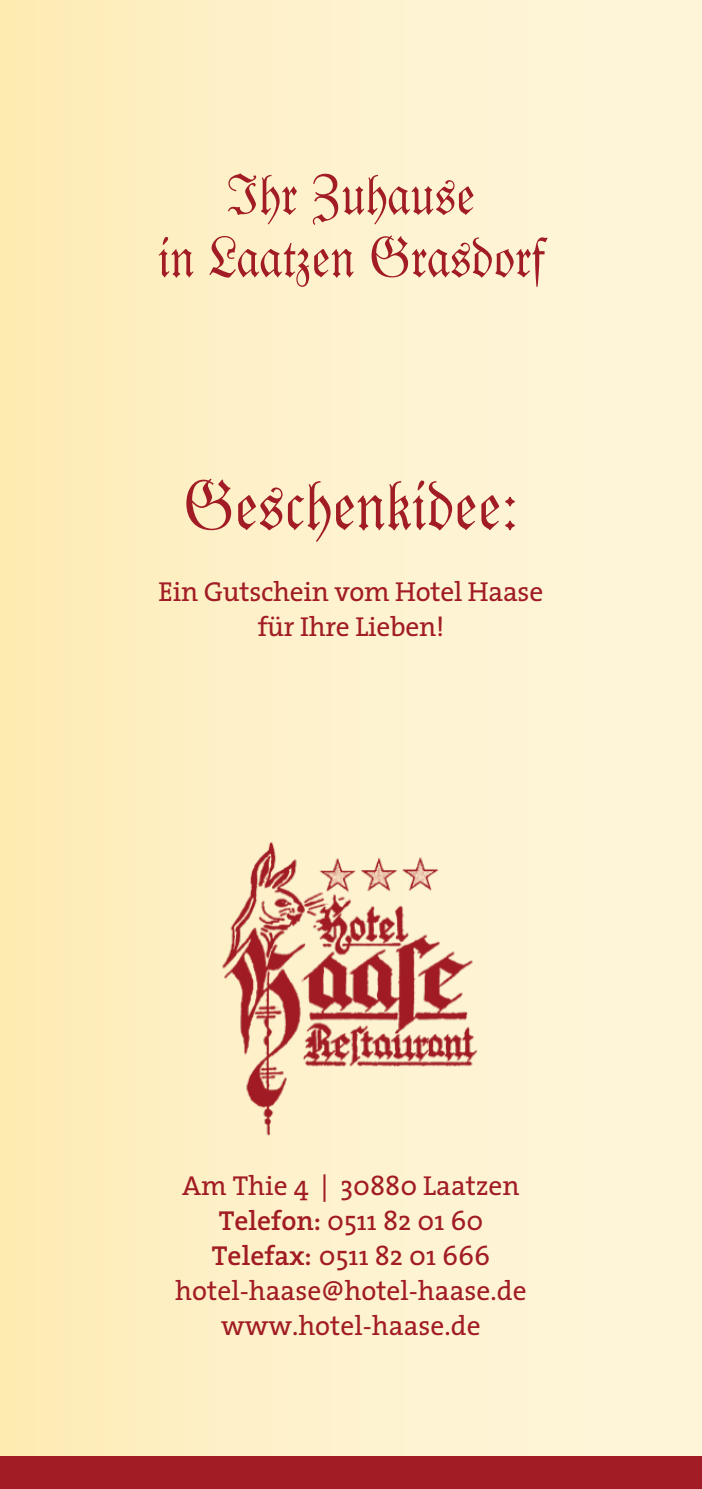
<style>
.page{position:relative;width:702px;height:1489px;background:#fff}
.page>*{position:absolute;margin:0;border:0;box-sizing:border-box;transform-origin:0 0}
.t1{font:67.5px "Fraktur BT";color:#a11c24}
.t2{font:55px/62.5px "Fraktur BT";color:#a11c24;text-align:center}
.t3{font:27.5px/35px "The Serif";color:#a11c24;text-align:center}
.s1{font-weight:600}
</style>
<div class="page">
<div style="left:0;top:0;width:702px;height:1488px;background:linear-gradient(to right,#feedb8,#fef6de)"></div>
<div style="left:0;top:1456px;width:702px;height:32px;background:#a11c24"></div>
<img style="left:221px;top:836px;width:260px;height:303px">
<h2 class="t2" style="left:157px;top:162px;width:388px">Ihr Zuhause<br>in Laatzen Grasdorf</h2>
<h1 class="t1" style="left:183px;top:462px;width:337px">Geschenkidee:</h1>
<p class="t3" style="left:159px;top:573px;width:386px">Ein Gutschein vom Hotel Haase für Ihre Lieben!</p>
<p class="t3" style="left:175px;top:1166px;width:353px">Am Thie 4 | 30880 Laatzen<br><span class="s1">Telefon:</span> 0511 82 01 60<br><span class="s1">Telefax:</span> 0511 82 01 666 hotel-haase@hotel-haase.de www.hotel-haase.de</p>
</div>
